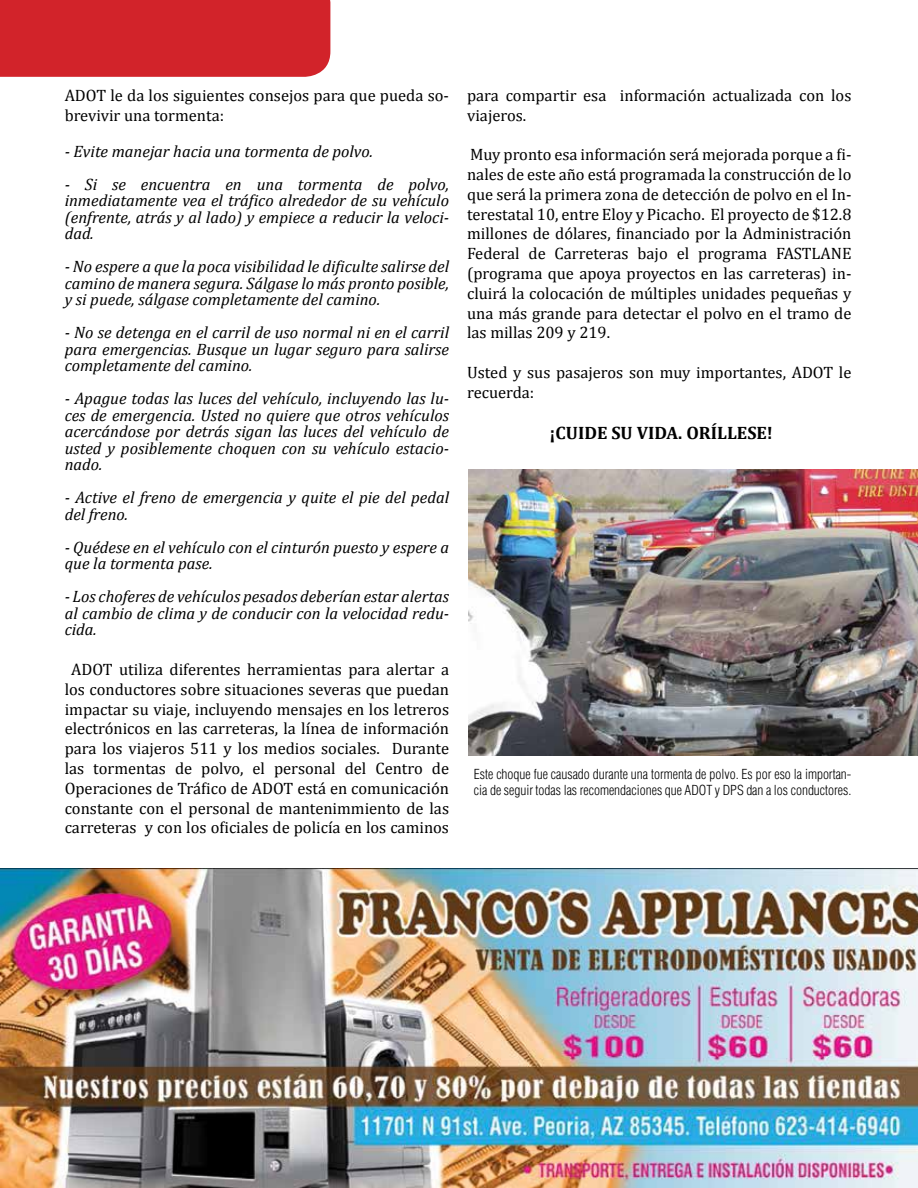
<style>
.page{position:relative;width:918px;height:1188px;background:#fff}
.page>*{position:absolute;margin:0;border:0;box-sizing:border-box;transform-origin:0 0}
.t1{font:700 18px "Cambria";color:#000}
.t2{font:16.5px/19.8px "Cambria";color:#000}
.t3{font:italic 16.5px/16.5px "Cambria";color:#000;text-align:justify}
.t4{font:300 condensed 13.5px/16.2px "Helvetica";color:#000}
</style>
<div class="page">
<div style="left:0;top:0;width:330px;height:77px;background:#d2232a"></div>
<img style="left:0;top:868px;width:918px;height:320px">
<img style="left:468px;top:470px;width:450px;height:286px">
<p class="t2" style="left:65px;top:85px;width:386px">ADOT le da los siguientes consejos para que pueda so&shy;brevivir una tormenta:</p>
<p class="t3" style="left:65px;top:142px;width:310px">- Evite manejar hacia una tormenta de polvo.</p>
<p class="t3" style="left:65px;top:175px;width:386px">- Si se encuentra en una tormenta de polvo, inmediatamente vea el tráfico alrededor de su vehículo (enfrente, atrás y al lado) y empiece a reducir la veloci&shy;dad.</p>
<p class="t3" style="left:65px;top:258px;width:386px">- No espere a que la poca visibilidad le dificulte salirse del camino de manera segura. Sálgase lo más pronto posible, y si puede, sálgase completamente del camino.</p>
<p class="t3" style="left:65px;top:324px;width:386px">- No se detenga en el carril de uso normal ni en el carril para emergencias. Busque un lugar seguro para salirse completamente del camino.</p>
<p class="t3" style="left:65px;top:390px;width:386px">- Apague todas las luces del vehículo, incluyendo las lu&shy;ces de emergencia. Usted no quiere que otros vehículos acercándose por detrás sigan las luces del vehículo de usted y posiblemente choquen con su vehículo estacio&shy;nado.</p>
<p class="t3" style="left:65px;top:489px;width:386px">- Active el freno de emergencia y quite el pie del pedal del freno.</p>
<p class="t3" style="left:65px;top:538px;width:386px">- Quédese en el vehículo con el cinturón puesto y espere a que la tormenta pase.</p>
<p class="t3" style="left:65px;top:588px;width:386px">- Los choferes de vehículos pesados deberían estar alertas al cambio de clima y de conducir con la velocidad redu&shy;cida.</p>
<p class="t2" style="left:65px;top:659px;width:386px;text-align:center">ADOT utiliza diferentes herramientas para alertar a los conductores sobre situaciones severas que puedan impactar su viaje, incluyendo mensajes en los letreros electrónicos en las carreteras, la línea de información para los viajeros 511 y los medios sociales. Durante las tormentas de polvo, el personal del Centro de Operaciones de Tráfico de ADOT está en comunicación constante con el personal de mantenimmiento de las carreteras y con los oficiales de policía en los caminos</p>
<p class="t2" style="left:467px;top:85px;width:386px">para compartir esa información actualizada con los viajeros.</p>
<p class="t2" style="left:467px;top:145px;width:386px;text-align:justify">Muy pronto esa información será mejorada porque a fi&shy;nales de este año está programada la construcción de lo que será la primera zona de detección de polvo en el In&shy;terestatal 10, entre Eloy y Picacho. El proyecto de $12.8 millones de dólares, financiado por la Administración Federal de Carreteras bajo el programa FASTLANE (programa que apoya proyectos en las carreteras) in&shy;cluirá la colocación de múltiples unidades pequeñas y una más grande para detectar el polvo en el tramo de las millas 209 y 219.</p>
<p class="t2" style="left:467px;top:362px;width:386px">Usted y sus pasajeros son muy importantes, ADOT le recuerda:</p>
<p class="t1" style="left:550px;top:420px;width:225px">¡CUIDE SU VIDA. ORÍLLESE!</p>
<p class="t4" style="left:474px;top:766px;width:379px">Este choque fue causado durante una tormenta de polvo. Es por eso la importan&shy;cia de seguir todas las recomendaciones que ADOT y DPS dan a los conductores.</p>
</div>
